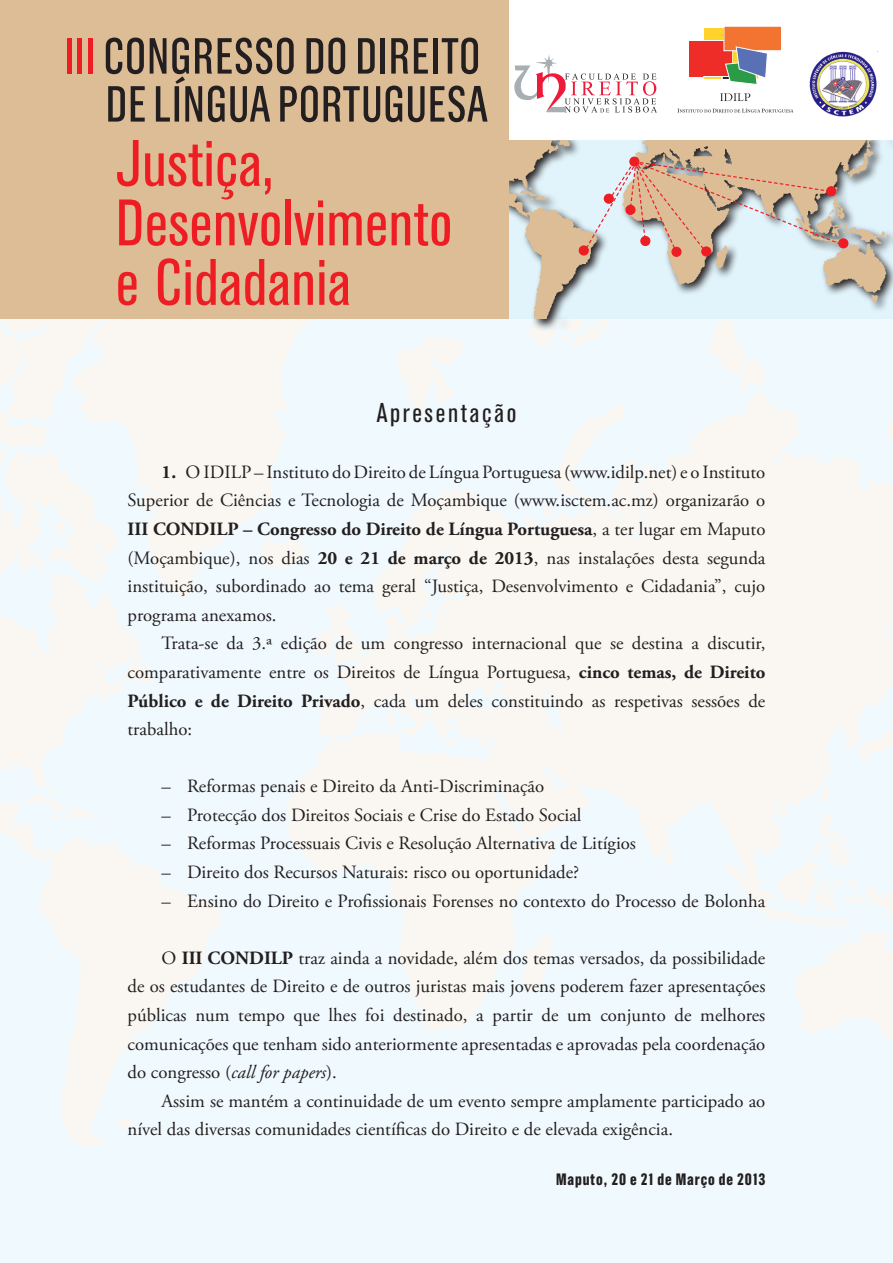
<style>
.page{position:relative;width:893px;height:1263px;background:#f0f9fd}
.page>*{position:absolute;margin:0;border:0;box-sizing:border-box;transform-origin:0 0}
.t1{font:condensed 64.95px "Akzidenz Grotesk BE";letter-spacing:.01em;color:#ee1d23}
.t2{font:50.55px "Grotzec Cond";color:#231f20}
.t3{font:condensed 27px "Akzidenz Grotesk BE";letter-spacing:.1em;color:#231f20}
.t4{font:18.75px/28.7px "Adobe Garamond Pro";color:#231f20;text-align:justify}
.t5{font:700 16.5px "Grotzec Cond";letter-spacing:.05em;color:#231f20}
.s1{color:#ee1d23}
.s2{font-weight:700}
.s3{font-style:italic}
</style>
<div class="page">
<img style="left:0;top:319px;width:893px;height:828px">
<svg style="left:499px;top:319px;width:394px;height:12px"></svg>
<img style="left:508px;top:139px;width:385px;height:180px">
<div style="left:630px;top:157px;width:9px;height:9px;background:#ec272c;border-radius:50%"></div>
<div style="left:629px;top:157px;width:10px;height:10px;border:1px solid #ee1d23;border-radius:50%"></div>
<div style="left:579px;top:246px;width:9px;height:9px;background:#ee1d23;border-radius:50%"></div>
<div style="left:579px;top:245px;width:10px;height:11px;border:1px solid #ee1d23;border-radius:50%"></div>
<div style="left:671px;top:247px;width:11px;height:10px;border:1px solid #ee1d23;border-radius:50%"></div>
<div style="left:701px;top:246px;width:10px;height:11px;border:1px solid #ee1d23;border-radius:50%"></div>
<svg style="left:582px;top:158px;width:266px;height:97px"></svg>
<div style="left:508px;top:0;width:385px;height:139px;background:#fff"></div>
<img style="left:809px;top:52px;width:68px;height:65px">
<svg style="left:720px;top:93px;width:30px;height:8px"></svg>
<svg style="left:677px;top:108px;width:116px;height:5px"></svg>
<div style="left:689px;top:41px;width:42px;height:36px;background:#ee2d28"></div>
<svg style="left:703px;top:76px;width:19px;height:3px"></svg>
<div style="left:723px;top:26px;width:59px;height:25px;background:#f37331;border:1px solid #fff"></div>
<svg style="left:725px;top:46px;width:43px;height:39px"></svg>
<div style="left:704px;top:28px;width:20px;height:12px;background:#ffd22c"></div>
<svg style="left:514px;top:55px;width:143px;height:58px"></svg>
<div style="left:0;top:0;width:508px;height:319px;background:#dcbd96"></div>
<p class="t2" style="left:64px;top:28px;width:418px"><span class="s1">III</span> CONGRESSO DO DIREITO</p>
<p class="t2" style="left:105px;top:76px;width:385px">DE LÍNGUA PORTUGUESA</p>
<p class="t1" style="left:116px;top:127px;width:159px">Justiça,</p>
<p class="t1" style="left:116px;top:187px;width:338px">Desenvolvimento</p>
<p class="t1" style="left:116px;top:246px;width:237px">e Cidadania</p>
<p class="t3" style="left:377px;top:397px;width:141px">Apresentação</p>
<p class="t4" style="left:128px;top:458px;width:639px;text-indent:34px"><span class="s2">1.</span> O IDILP – Instituto do Direito de Língua Portuguesa (www.idilp.net) e o Instituto Superior de Ciências e Tecnologia de Moçambique (www.isctem.ac.mz) organizarão o <span class="s2">III CONDILP – Congresso do Direito de Língua Portuguesa</span>, a ter lugar em Maputo (Moçambique), nos dias <span class="s2">20 e 21 de março de 2013</span>, nas instalações desta segunda instituição, subordinado ao tema geral “Justiça, Desenvolvimento e Cidadania”, cujo programa anexamos.</p>
<p class="t4" style="left:128px;top:630px;width:639px;text-indent:34px">Trata-se da 3.ª edição de um congresso internacional que se destina a discutir, comparativamente entre os Direitos de Língua Portuguesa, <span class="s2">cinco temas, de Direito Público e de Direito Privado</span>, cada um deles constituindo as respetivas sessões de trabalho:</p>
<p class="t4" style="left:162px;top:773px;width:384px">– Reformas penais e Direito da Anti-Discriminação</p>
<p class="t4" style="left:162px;top:801px;width:421px">– Protecção dos Direitos Sociais e Crise do Estado Social</p>
<p class="t4" style="left:162px;top:830px;width:476px">– Reformas Processuais Civis e Resolução Alternativa de Litígios</p>
<p class="t4" style="left:162px;top:858px;width:419px">– Direito dos Recursos Naturais: risco ou oportunidade?</p>
<p class="t4" style="left:162px;top:887px;width:605px">– Ensino do Direito e Profissionais Forenses no contexto do Processo de Bolonha</p>
<p class="t4" style="left:128px;top:944px;width:639px;text-indent:34px">O <span class="s2">III CONDILP</span> traz ainda a novidade, além dos temas versados, da possibilidade de os estudantes de Direito e de outros juristas mais jovens poderem fazer apresentações públicas num tempo que lhes foi destinado, a partir de um conjunto de melhores comunicações que tenham sido anteriormente apresentadas e aprovadas pela coordenação do congresso (<span class="s3">call for papers</span>).</p>
<p class="t4" style="left:128px;top:1087px;width:639px;text-indent:34px">Assim se mantém a continuidade de um evento sempre amplamente participado ao nível das diversas comunidades científicas do Direito e de elevada exigência.</p>
<p class="t5" style="left:556px;top:1170px;width:211px">Maputo, 20 e 21 de Março de 2013</p>
</div>
